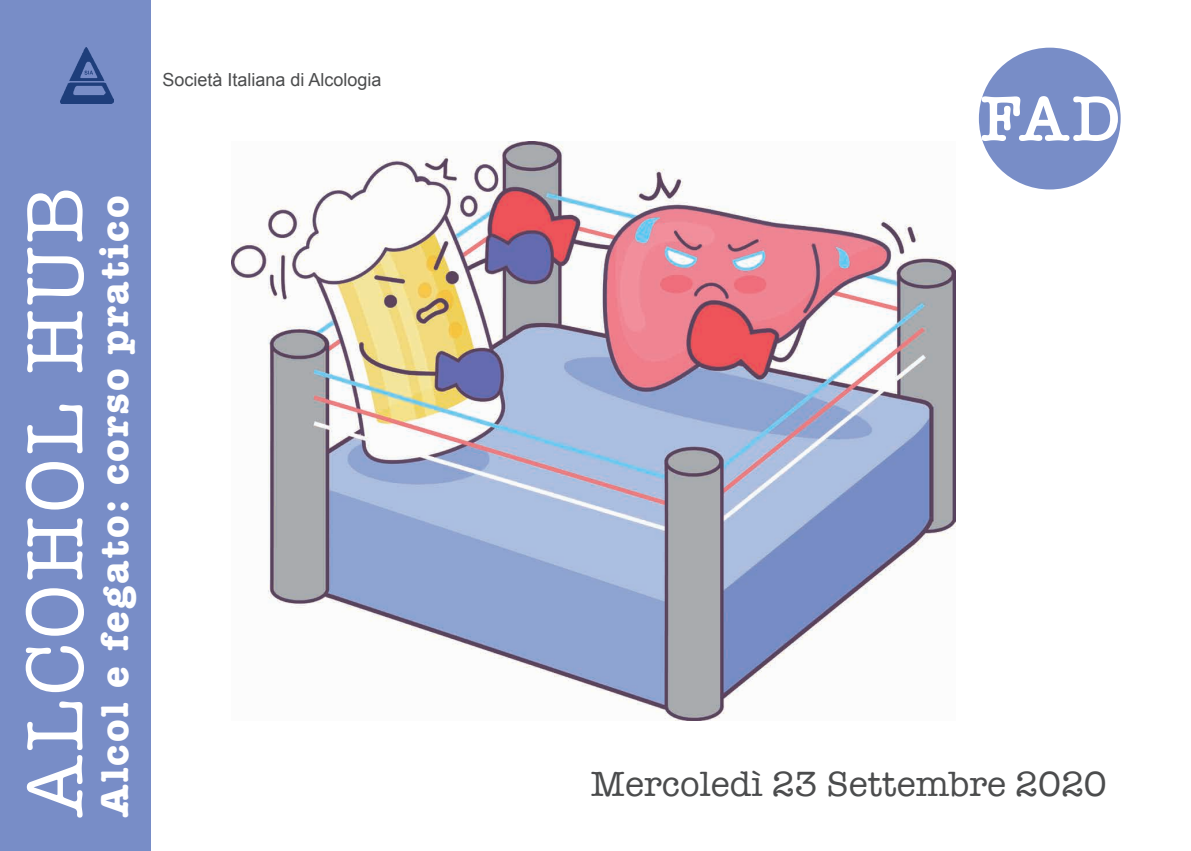
<style>
.page{position:relative;width:1191px;height:851px;background:#fff}
.page>*{position:absolute;margin:0;border:0;box-sizing:border-box;transform-origin:0 0}
.t1{font:82px "American Typewriter";letter-spacing:.05em;color:#fff}
.t2{font:700 40px "American Typewriter";letter-spacing:.06em;color:#fff}
.t3{font:36px "American Typewriter";color:#4b4c4d}
.t4{font:18px "Arial";color:#4b4c4d}
</style>
<div class="page">
<div style="left:979px;top:48px;width:141px;height:141px;background:#788dc7;border-radius:50%"></div>
<img style="left:231px;top:142px;width:724px;height:578px">
<div style="left:0;top:0;width:150px;height:850px;background:#788dc7"></div>
<img style="left:60px;top:48px;width:54px;height:55px">
<svg style="left:981px;top:96px;width:137px;height:45px"></svg>
<p class="t4" style="left:162px;top:68px;width:221px">Società Italiana di Alcologia</p>
<h1 class="t1" style="left:-8px;top:816px;width:632px;rotate:-90deg">ALCOHOL HUB</h1>
<h2 class="t2" style="left:80px;top:816px;width:622px;rotate:-90deg">Alcol e fegato: corso pratico</h2>
<h3 class="t3" style="left:591px;top:756px;width:517px">Mercoledì 23 Settembre 2020</h3>
</div>
